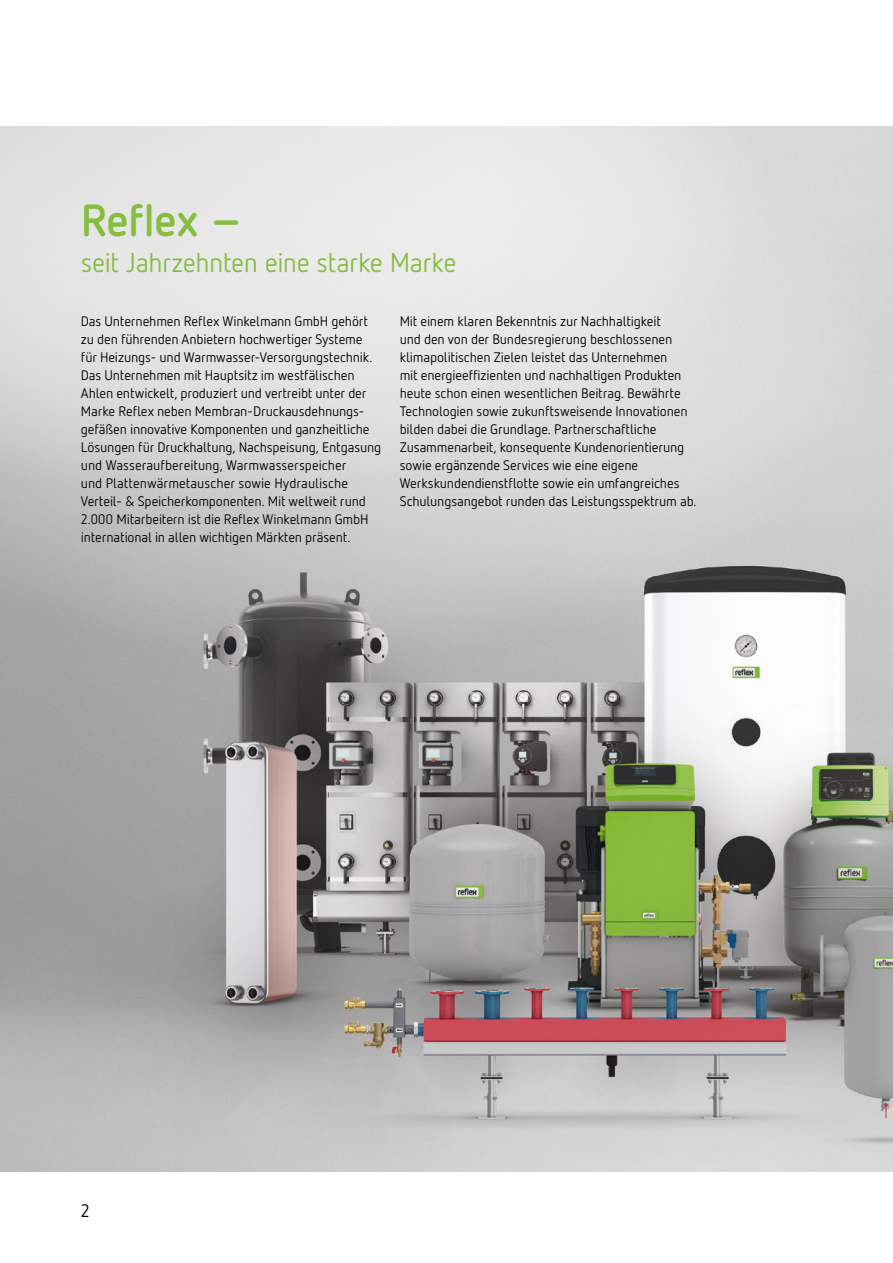
<style>
.page{position:relative;width:893px;height:1263px;background:#fff}
.page>*{position:absolute;margin:0;border:0;box-sizing:border-box;transform-origin:0 0}
.t1{font:700 45px "Netto Reflex";color:#85bd3f}
.t2{font:27px "Netto Reflex";letter-spacing:-.02em;color:#85bd3f}
.t3{font:18px "Netto Reflex";color:#000}
.t4{font:13.8px/18px "Netto Reflex";letter-spacing:-.01em;color:#000}
</style>
<div class="page">
<img style="left:0;top:127px;width:893px;height:1045px">
<svg style="left:0;top:126px;width:884px;height:537px;background:#c1c1c1"></svg>
<svg style="left:0;top:126px;width:775px;height:375px;background:#e0e0e0"></svg>
<h1 class="t1" style="left:81px;top:191px;width:164px">Reflex –</h1>
<h2 class="t2" style="left:81px;top:245px;width:377px">seit Jahrzehnten eine starke Marke</h2>
<p class="t4" style="left:81px;top:312px;width:302px">Das Unternehmen Reflex Winkelmann GmbH gehört zu den führenden Anbietern hochwertiger Systeme für Heizungs- und Warmwasser-Versorgungs technik.<br>Das Unternehmen mit Hauptsitz im west fälischen Ahlen entwickelt, produziert und vertreibt unter der Marke Reflex neben Membran-Druck aus dehnungs&shy;gefäßen innovative Komponenten und ganz heitliche Lösungen für Druckhaltung, Nach speisung, Entgasung und Wasseraufbereitung, Warm wasser speicher<br>und Plattenwärmetauscher sowie Hydraulische Verteil- &amp; Speicherkomponenten. Mit weltweit rund 2.000 Mit arbeitern ist die Reflex Winkelmann GmbH inter national in allen wichtigen Märkten präsent.</p>
<p class="t4" style="left:400px;top:311px;width:298px">Mit einem klaren Bekenntnis zur Nachhaltigkeit<br>und den von der Bundesregierung beschlossenen klima politischen Zielen leistet das Unternehmen<br>mit energie effizienten und nachhaltigen Produkten heute schon einen wesentlichen Beitrag. Bewährte Tech nolo gien sowie zukunfts weisende Innovationen bilden dabei die Grundlage. Partnerschaftliche Zusammen arbeit, konsequente Kundenorientierung sowie ergänzende Services wie eine eigene<br>Werks kundendienstflotte sowie ein umfangreiches Schulungs angebot runden das Leistungs spektrum ab.</p>
<h3 class="t3" style="left:81px;top:1199px;width:11px">2</h3>
</div>
